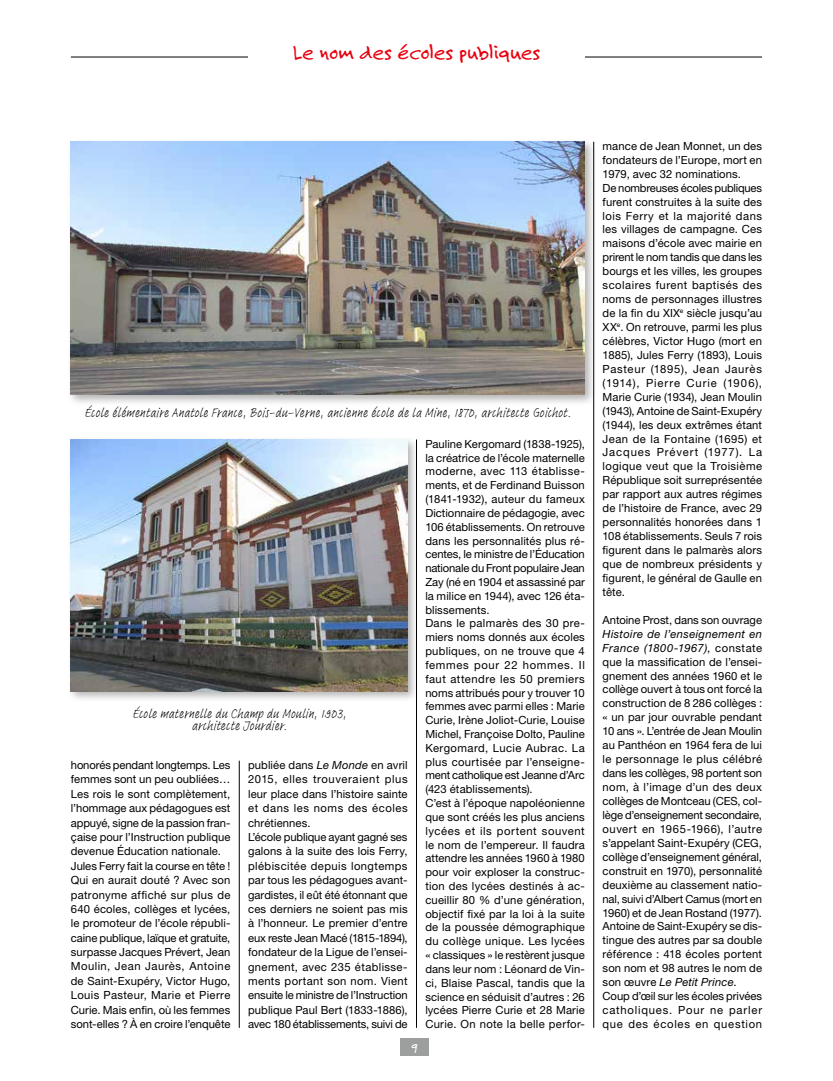
<style>
.page{position:relative;width:833px;height:1081px;background:#fff}
.page>*{position:absolute;margin:0;border:0;box-sizing:border-box;transform-origin:0 0}
.t1{font:22.5px "Felt Tip Roman";letter-spacing:-.015em;color:#e7000e}
.t2{font:15px "Felt Tip Roman";color:#fff}
.t3{font:13.12px/12.5px "Adobe Handwriting Frank";letter-spacing:.03em;color:#000;text-align:center}
.t4{font:11.25px/13.9px "Helvetica Neue LT Std";letter-spacing:.01em;color:#000}
.s1{font-style:italic}
</style>
<div class="page">
<hr style="left:71px;top:57px;width:691px;height:1px;background:#000">
<hr style="left:593px;top:142px;width:1px;height:886px;background:#000">
<hr style="left:416px;top:439px;width:1px;height:589px;background:#000">
<hr style="left:239px;top:760px;width:1px;height:268px;background:#000">
<div style="left:248px;top:43px;width:337px;height:28px;background:#fff"></div>
<div style="left:400px;top:1038px;width:29px;height:18px;background:#9d9e9e"></div>
<div style="left:67px;top:436px;width:352px;height:266px;background:#000;opacity:.3"></div>
<img style="left:71px;top:439px;width:336px;height:252px">
<div style="left:67px;top:138px;width:529px;height:268px;background:#000;opacity:.3"></div>
<img style="left:71px;top:142px;width:514px;height:252px">
<h1 class="t1" style="left:293px;top:38px;width:249px">Le nom des écoles publiques</h1>
<p class="t3" style="left:84px;top:407px;width:488px">École élémentaire Anatole France, Bois-du-Verne, ancienne école de la Mine, 1870, architecte Goichot.</p>
<p class="t3" style="left:132px;top:707px;width:215px">École maternelle du Champ du Moulin, 1903, architecte Jourdier.</p>
<p class="t4" style="left:71px;top:757px;width:161px;line-height:14.4px">honorés pendant longtemps. Les femmes sont un peu oubliées…<br>Les rois le sont complètement, l’hommage aux pédagogues est appuyé, signe de la passion fran&shy;çaise pour l’Instruction publique devenue Éducation nationale.<br>Jules Ferry fait la course en tête !<br>Qui en aurait douté ? Avec son patronyme affiché sur plus de<br>640 écoles, collèges et lycées, le promoteur de l’école républi&shy;caine publique, laïque et gratuite, surpasse Jacques Prévert, Jean<br>Moulin, Jean Jaurès, Antoine de Saint-Exupéry, Victor Hugo,<br>Louis Pasteur, Marie et Pierre<br>Curie. Mais enfin, où les femmes sont-elles ? À en croire l’enquête</p>
<p class="t4" style="left:248px;top:757px;width:161px;line-height:14.4px">publiée dans <span class="s1">Le Monde</span> en avril<br>2015, elles trouveraient plus leur place dans l’histoire sainte et dans les noms des écoles chrétiennes.<br>L’école publique ayant gagné ses galons à la suite des lois Ferry, plébiscitée depuis longtemps par tous les pédagogues avant&shy;gardistes, il eût été étonnant que ces derniers ne soient pas mis à l’honneur. Le premier d’entre eux reste Jean Macé (1815-1894), fondateur de la Ligue de l’ensei&shy;gnement, avec 235 établisse&shy;ments portant son nom. Vient ensuite le ministre de l’Instruction publique Paul Bert (1833-1886), avec 180 établissements, suivi de</p>
<p class="t4" style="left:425px;top:437px;width:161px">Pauline Kergomard (1838-1925), la créatrice de l’école maternelle moderne, avec 113 établisse&shy;ments, et de Ferdinand Buisson (1841-1932), auteur du fameux<br>Dictionnaire de pédagogie, avec<br>106 établissements. On retrouve dans les personnalités plus ré&shy;centes, le ministre de l’Éducation nationale du Front populaire Jean<br>Zay (né en 1904 et assassiné par la milice en 1944), avec 126 éta&shy;blissements.<br>Dans le palmarès des 30 pre&shy;miers noms donnés aux écoles publiques, on ne trouve que 4 femmes pour 22 hommes. Il faut attendre les 50 premiers noms attribués pour y trouver 10 femmes avec parmi elles : Marie<br>Curie, Irène Joliot-Curie, Louise<br>Michel, Françoise Dolto, Pauline<br>Kergomard, Lucie Aubrac. La plus courtisée par l’enseigne&shy;ment catholique est Jeanne d’Arc (423 établissements).<br>C’est à l’époque napoléonienne que sont créés les plus anciens lycées et ils portent souvent le nom de l’empereur. Il faudra attendre les années 1960 à 1980 pour voir exploser la construc&shy;tion des lycées destinés à ac&shy;cueillir 80 % d’une génération, objectif fixé par la loi à la suite de la poussée démographique du collège unique. Les lycées « classiques » le restèrent jusque dans leur nom : Léonard de Vin&shy;ci, Blaise Pascal, tandis que la science en séduisit d’autres : 26 lycées Pierre Curie et 28 Marie<br>Curie. On note la belle perfor-</p>
<h2 class="t2" style="left:411px;top:1039px;width:8px">9</h2>
<p class="t4" style="left:602px;top:139px;width:161px">mance de Jean Monnet, un des fondateurs de l’Europe, mort en<br>1979, avec 32 nominations.<br>De nombreuses écoles publiques furent construites à la suite des lois Ferry et la majorité dans les villages de campagne. Ces maisons d’école avec mairie en prirent le nom tandis que dans les bourgs et les villes, les groupes scolaires furent baptisés des noms de personnages illustres de la fin du XIX<sup>e</sup> siècle jusqu’au<br>XX<sup>e</sup>. On retrouve, parmi les plus célèbres, Victor Hugo (mort en<br>1885), Jules Ferry (1893), Louis<br>Pasteur (1895), Jean Jaurès (1914), Pierre Curie (1906),<br>Marie Curie (1934), Jean Moulin (1943), Antoine de Saint-Exupéry (1944), les deux extrêmes étant<br>Jean de la Fontaine (1695) et<br>Jacques Prévert (1977). La logique veut que la Troisième<br>République soit surreprésentée par rapport aux autres régimes de l’histoire de France, avec 29 personnalités honorées dans 1<br>108 établissements. Seuls 7 rois figurent dans le palmarès alors que de nombreux présidents y figurent, le général de Gaulle en tête.</p>
<p class="t4" style="left:602px;top:613px;width:161px">Antoine Prost, dans son ouvrage</p>
<p class="t4" style="left:602px;top:626px;width:161px"><span class="s1">Histoire de l’enseignement en<br>France (1800-1967)</span>, constate que la massification de l’ensei&shy;gnement des années 1960 et le collège ouvert à tous ont forcé la construction de 8 286 collèges : « un par jour ouvrable pendant<br>10 ans ». L’entrée de Jean Moulin au Panthéon en 1964 fera de lui le personnage le plus célébré dans les collèges, 98 portent son nom, à l’image d’un des deux collèges de Montceau (CES, col&shy;lège d’enseignement secondaire, ouvert en 1965-1966), l’autre s’appelant Saint-Exupéry (CEG, collège d’enseignement général, construit en 1970), personnalité deuxième au classement natio&shy;nal, suivi d’Albert Camus (mort en<br>1960) et de Jean Rostand (1977).<br>Antoine de Saint-Exupéry se dis&shy;tingue des autres par sa double référence : 418 écoles portent son nom et 98 autres le nom de son œuvre <span class="s1">Le Petit Prince</span>.<br>Coup d’œil sur les écoles privées catholiques. Pour ne parler que des écoles en question</p>
</div>
